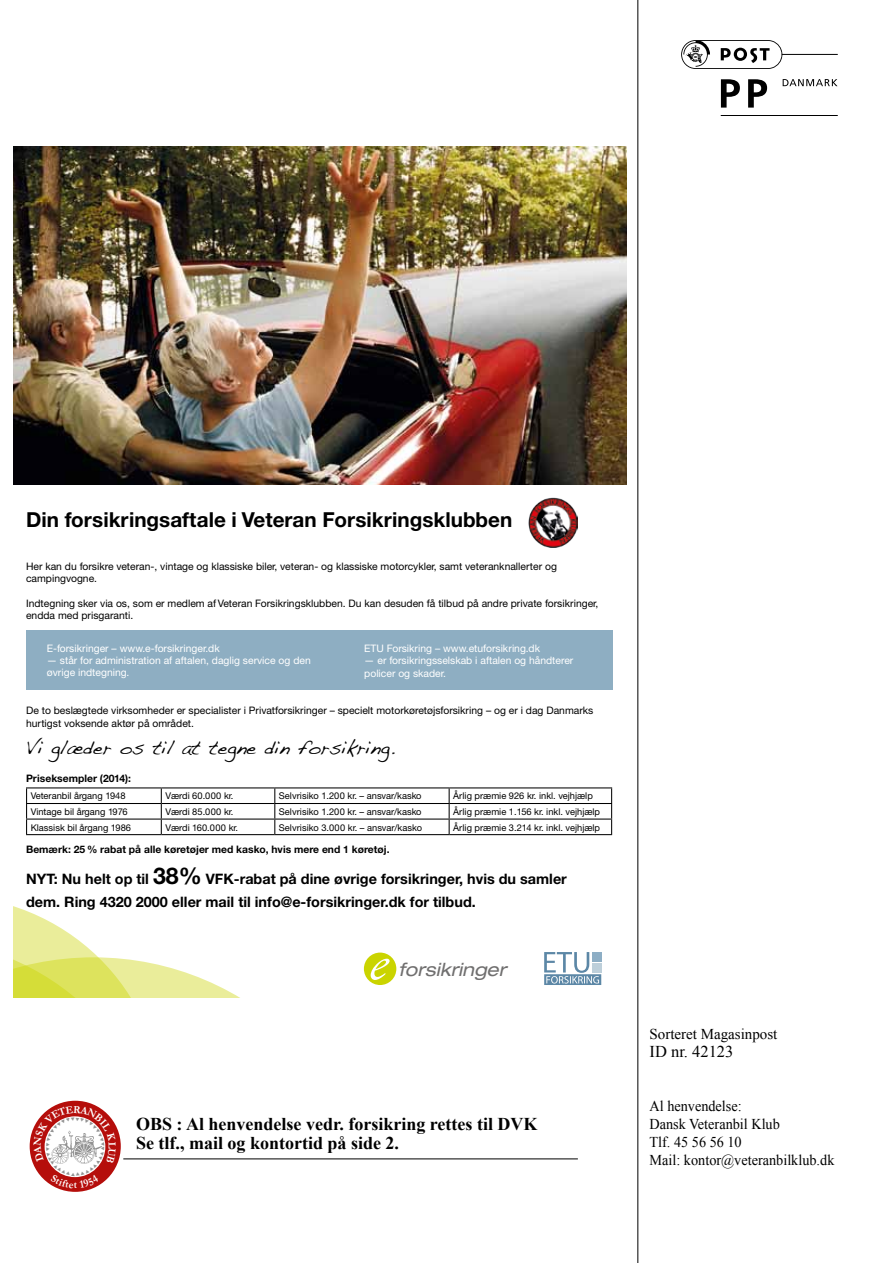
<style>
.page{position:relative;width:893px;height:1263px;background:#fff}
.page>*{position:absolute;margin:0;border:0;box-sizing:border-box;transform-origin:0 0}
.t1{font:700 20.7px "Helvetica Neue CE";color:#000}
.t2{font:19.65px "Handwriting Dakota";color:#000}
.t3{font:italic expanded 18.3px "Helvetica Neue LT";color:#706f6f}
.t4{font:700 18px/19.5px "Times New Roman";color:#000}
.t5{font:16.5px "Times New Roman";color:#000}
.t6{font:15px/18px "Times New Roman";color:#000;scale:.95 1}
.t7{font:15px "Times New Roman";color:#000}
.t8{font:700 14.4px/23.1px "Helvetica Neue LT";color:#000}
.t9{font:10.35px/12.5px "Helvetica Neue CE";color:#000}
.t10{font:10.35px/12.5px "Helvetica Neue CE";color:#fff}
.t11{font:700 10.35px "Helvetica Neue CE";color:#000}
.t12{font:9.3px "Helvetica Neue CE";color:#000}
.s1{font-size:23.1px}
</style>
<div class="page">
<svg style="left:783px;top:79px;width:54px;height:7px"></svg>
<hr style="left:782px;top:54px;width:56px;height:1px;background:#000">
<hr style="left:721px;top:115px;width:117px;height:1px;background:#000">
<svg style="left:721px;top:79px;width:19px;height:29px"></svg>
<svg style="left:748px;top:79px;width:19px;height:29px"></svg>
<svg style="left:681px;top:40px;width:101px;height:29px"></svg>
<hr style="left:637px;top:0;width:1px;height:1263px;background:#000">
<hr style="left:123px;top:1158px;width:455px;height:1px;background:#000">
<div style="left:30px;top:1101px;width:91px;height:91px;background:#b50e0b;border-radius:50%"></div>
<svg style="left:13px;top:906px;width:226px;height:91px"></svg>
<img style="left:13px;top:147px;width:613px;height:338px">
<div style="left:26px;top:630px;width:586px;height:60px;background:#8eaec2"></div>
<div style="left:364px;top:952px;width:32px;height:33px;background:#cad400;border-radius:50%"></div>
<svg style="left:371px;top:959px;width:19px;height:21px"></svg>
<svg style="left:544px;top:952px;width:57px;height:33px"></svg>
<img style="left:528px;top:498px;width:49px;height:49px">
<hr style="left:26px;top:787px;width:135px;height:1px;background:#000">
<hr style="left:161px;top:787px;width:114px;height:1px;background:#000">
<hr style="left:275px;top:787px;width:174px;height:1px;background:#000">
<hr style="left:449px;top:787px;width:163px;height:1px;background:#000">
<hr style="left:26px;top:803px;width:135px;height:1px;background:#000">
<hr style="left:161px;top:803px;width:114px;height:1px;background:#000">
<hr style="left:275px;top:803px;width:174px;height:1px;background:#000">
<hr style="left:449px;top:803px;width:163px;height:1px;background:#000">
<hr style="left:26px;top:818px;width:135px;height:1px;background:#000">
<svg style="left:26px;top:788px;width:1px;height:46px"></svg>
<hr style="left:161px;top:818px;width:114px;height:1px;background:#000">
<svg style="left:161px;top:788px;width:1px;height:46px"></svg>
<hr style="left:275px;top:818px;width:174px;height:1px;background:#000">
<svg style="left:274px;top:788px;width:1px;height:46px"></svg>
<hr style="left:449px;top:818px;width:163px;height:1px;background:#000">
<svg style="left:449px;top:788px;width:1px;height:46px"></svg>
<svg style="left:611px;top:788px;width:1px;height:46px"></svg>
<hr style="left:26px;top:834px;width:135px;height:1px;background:#000">
<hr style="left:161px;top:834px;width:114px;height:1px;background:#000">
<hr style="left:275px;top:834px;width:174px;height:1px;background:#000">
<hr style="left:449px;top:834px;width:163px;height:1px;background:#000">
<svg style="left:33px;top:1105px;width:83px;height:83px"></svg>
<h1 class="t1" style="left:26px;top:507px;width:488px">Din forsikringsaftale i Veteran Forsikringsklubben</h1>
<p class="t9" style="left:26px;top:560px;width:532px">Her kan du forsikre veteran-, vintage og klassiske biler, veteran- og klassiske motorcykler, samt veteranknallerter og campingvogne.</p>
<p class="t9" style="left:26px;top:597px;width:574px">Indtegning sker via os, som er medlem af Veteran Forsikringsklubben. Du kan desuden få tilbud på andre private forsikringer, endda med prisgaranti.</p>
<p class="t10" style="left:47px;top:642px;width:174px">E-forsikringer – www.e-forsikringer.dk</p>
<p class="t10" style="left:47px;top:654px;width:265px">— står for administration af aftalen, daglig service og den øvrige indtegning.</p>
<p class="t9" style="left:26px;top:705px;width:569px">De to beslægtede virksomheder er specialister i Privatforsikringer – specielt motorkøretøjsforsikring – og er i dag Danmarks hurtigst voksende aktør på området.</p>
<p class="t10" style="left:364px;top:642px;width:177px">ETU Forsikring – www.etuforsikring.dk</p>
<p class="t10" style="left:364px;top:654px;width:211px">— er forsikringsselskab i aftalen og håndterer policer og skader.</p>
<h2 class="t2" style="left:26px;top:735px;width:370px">Vi glæder os til at tegne din forsikring.</h2>
<p class="t11" style="left:26px;top:771px;width:107px">Priseksempler (2014):</p>
<p class="t12" style="left:31px;top:790px;width:96px">Veteranbil årgang 1948</p>
<p class="t12" style="left:165px;top:790px;width:70px">Værdi 60.000 kr.</p>
<p class="t12" style="left:279px;top:790px;width:144px">Selvrisiko 1.200 kr. – ansvar/kasko</p>
<p class="t12" style="left:453px;top:790px;width:141px">Årlig præmie 926 kr. inkl. vejhjælp</p>
<p class="t12" style="left:31px;top:806px;width:98px">Vintage bil årgang 1976</p>
<p class="t12" style="left:165px;top:806px;width:70px">Værdi 85.000 kr.</p>
<p class="t12" style="left:279px;top:806px;width:144px">Selvrisiko 1.200 kr. – ansvar/kasko</p>
<p class="t12" style="left:453px;top:806px;width:148px">Årlig præmie 1.156 kr. inkl. vejhjælp</p>
<p class="t12" style="left:31px;top:822px;width:102px">Klassisk bil årgang 1986</p>
<p class="t12" style="left:165px;top:822px;width:74px">Værdi 160.000 kr.</p>
<p class="t12" style="left:279px;top:822px;width:145px">Selvrisiko 3.000 kr. – ansvar/kasko</p>
<p class="t12" style="left:453px;top:822px;width:148px">Årlig præmie 3.214 kr. inkl. vejhjælp</p>
<h3 class="t8" style="left:26px;top:867px;width:542px">NYT: Nu helt op til <span class="s1">38%</span> VFK-rabat på dine øvrige forsikringer, hvis du samler dem. Ring 4320 2000 eller mail til info@e-forsikringer.dk for tilbud.</h3>
<p class="t11" style="left:26px;top:843px;width:365px">Bemærk: 25 % rabat på alle køretøjer med kasko, hvis mere end 1 køretøj.</p>
<h3 class="t3" style="left:399px;top:959px;width:109px">forsikringer</h3>
<h3 class="t4" style="left:136px;top:1113px;width:403px">OBS : Al henvendelse vedr. forsikring rettes til DVK<br>Se tlf., mail og kontortid på side 2.</h3>
<h3 class="t7" style="left:649px;top:1024px;width:129px">Sorteret Magasinpost</h3>
<h3 class="t5" style="left:649px;top:1040px;width:85px">ID nr. 42123</h3>
<h3 class="t6" style="left:649px;top:1097px;width:196px">Al henvendelse:<br>Dansk Veteranbil Klub<br>Tlf. 45 56 56 10<br>Mail: kontor@veteranbilklub.dk</h3>
</div>
